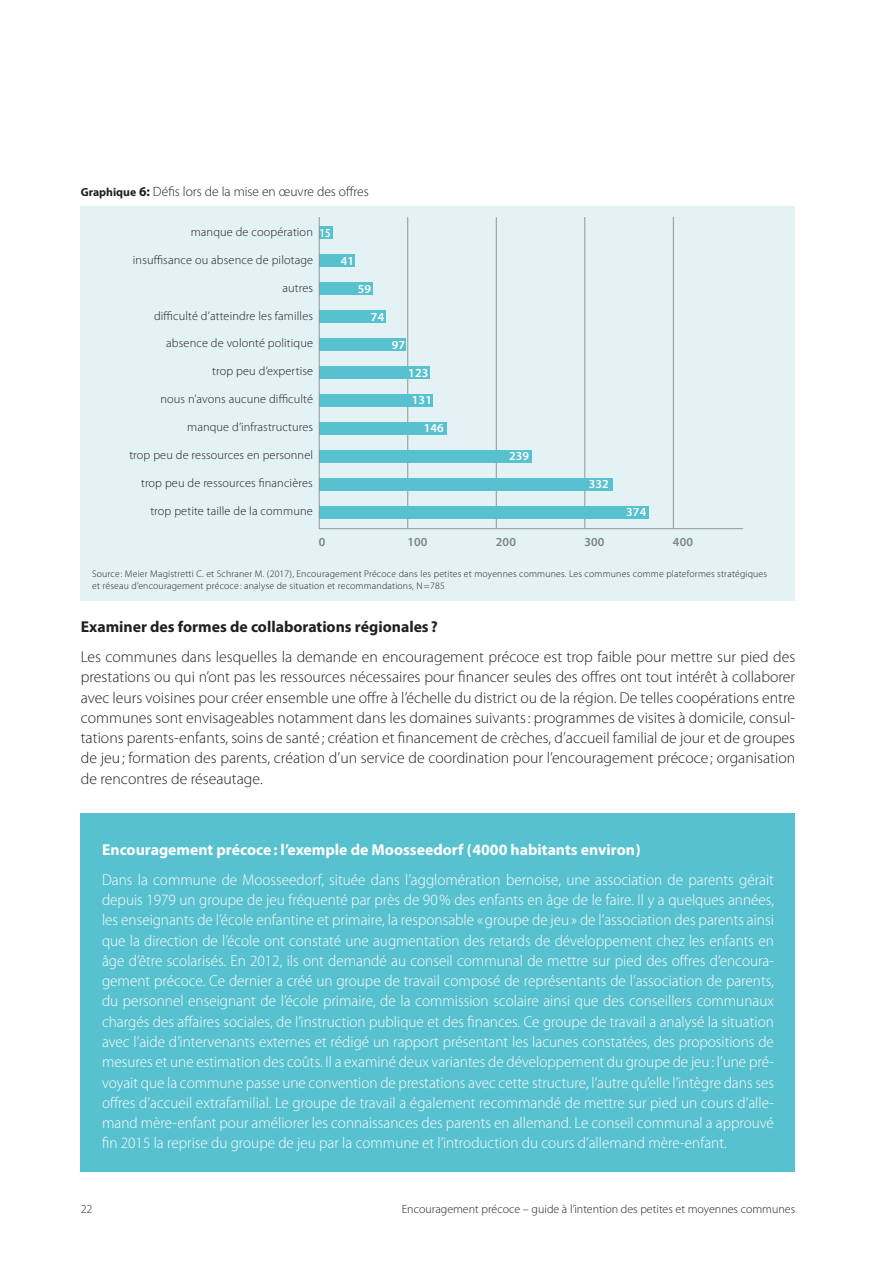
<style>
.page{position:relative;width:893px;height:1263px;background:#fff}
.page>*{position:absolute;margin:0;border:0;box-sizing:border-box;transform-origin:0 0}
.t1{font:300 15.75px/20.2px "Myriad Pro";color:#fff;text-align:justify;scale:.96 1}
.t2{font:300 15.75px/20.2px "Myriad Pro";color:#231f20;text-align:justify}
.t3{font:700 15.75px "Myriad Pro";color:#fff}
.t4{font:700 15.75px "Myriad Pro";color:#231f20}
.t5{font:300 13.5px "Myriad Pro";color:#231f20}
.t6{font:300 12.3px "Myriad Pro";letter-spacing:.01em;color:#231f20}
.t7{font:600 12.3px "Myriad Pro";letter-spacing:.01em;color:#fff}
.t8{font:600 12.3px "Myriad Pro";letter-spacing:.01em;color:#808285}
.t9{font:600 12.3px "Myriad Pro";letter-spacing:.01em;color:#fff;scale:.83 1}
.t10{font:300 12px "Myriad Pro";color:#231f20}
.t11{font:300 9.75px/11.7px "Myriad Pro";letter-spacing:.02em;color:#231f20}
.s1{font-weight:700;font-size:11.7px}
.s2{font-weight:700}
</style>
<div class="page">
<div style="left:81px;top:206px;width:714px;height:395px;background:#e2f2f5"></div>
<hr style="left:319px;top:528px;width:424px;height:1px;background:#939598">
<hr style="left:407px;top:217px;width:1px;height:312px;background:#939598">
<hr style="left:496px;top:217px;width:1px;height:312px;background:#939598">
<hr style="left:584px;top:217px;width:1px;height:312px;background:#939598">
<hr style="left:673px;top:217px;width:1px;height:312px;background:#939598">
<div style="left:319px;top:506px;width:330px;height:13px;background:#58c1cf"></div>
<div style="left:319px;top:478px;width:294px;height:13px;background:#58c1cf"></div>
<div style="left:319px;top:450px;width:213px;height:13px;background:#58c1cf"></div>
<div style="left:319px;top:422px;width:127px;height:13px;background:#58c1cf"></div>
<div style="left:319px;top:394px;width:114px;height:13px;background:#58c1cf"></div>
<div style="left:319px;top:366px;width:111px;height:13px;background:#58c1cf"></div>
<div style="left:319px;top:338px;width:87px;height:13px;background:#58c1cf"></div>
<div style="left:319px;top:310px;width:67px;height:13px;background:#58c1cf"></div>
<div style="left:319px;top:282px;width:53px;height:13px;background:#58c1cf"></div>
<div style="left:319px;top:254px;width:35px;height:13px;background:#58c1cf"></div>
<div style="left:319px;top:226px;width:13px;height:13px;background:#58c1cf"></div>
<hr style="left:319px;top:217px;width:1px;height:312px;background:#939598">
<div style="left:81px;top:813px;width:714px;height:358px;background:#58c1cf"></div>
<p class="t5" style="left:81px;top:184px;width:290px"><span class="s1">Graphique</span> <span class="s2">6:</span> Défis lors de la mise en œuvre des offres</p>
<p class="t6" style="left:191px;top:225px;width:124px">manque de coopération</p>
<p class="t9" style="left:320px;top:226px;width:15px">15</p>
<p class="t6" style="left:133px;top:253px;width:182px">insuffisance ou absence de pilotage</p>
<p class="t7" style="left:341px;top:254px;width:15px">41</p>
<p class="t6" style="left:282px;top:281px;width:32px">autres</p>
<p class="t7" style="left:358px;top:282px;width:15px">59</p>
<p class="t6" style="left:154px;top:309px;width:160px">difficulté d’atteindre les familles</p>
<p class="t7" style="left:371px;top:310px;width:15px">74</p>
<p class="t6" style="left:166px;top:337px;width:148px">absence de volonté politique</p>
<p class="t6" style="left:212px;top:365px;width:102px">trop peu d’expertise</p>
<p class="t6" style="left:161px;top:392px;width:154px">nous n’avons aucune difficulté</p>
<p class="t6" style="left:187px;top:420px;width:127px">manque d’infrastructures</p>
<p class="t6" style="left:129px;top:448px;width:185px">trop peu de ressources en personnel</p>
<p class="t7" style="left:392px;top:338px;width:15px">97</p>
<p class="t7" style="left:408px;top:366px;width:22px">123</p>
<p class="t7" style="left:412px;top:393px;width:22px">131</p>
<p class="t7" style="left:424px;top:421px;width:22px">146</p>
<p class="t7" style="left:509px;top:449px;width:22px">239</p>
<p class="t6" style="left:141px;top:476px;width:173px">trop peu de ressources financières</p>
<p class="t7" style="left:589px;top:477px;width:22px">332</p>
<p class="t6" style="left:150px;top:504px;width:164px">trop petite taille de la commune</p>
<p class="t7" style="left:626px;top:505px;width:22px">374</p>
<p class="t8" style="left:319px;top:535px;width:8px">0</p>
<p class="t8" style="left:407px;top:535px;width:22px">100</p>
<p class="t8" style="left:496px;top:535px;width:22px">200</p>
<p class="t8" style="left:584px;top:535px;width:22px">300</p>
<p class="t8" style="left:673px;top:535px;width:22px">400</p>
<p class="t11" style="left:92px;top:568px;width:676px;text-indent:29px">: Meier Magistretti C. et Schraner M. (2017), Encouragement Précoce dans les petites et moyennes communes. Les communes comme plateformes stratégiques et réseau d’encouragement précoce: analyse de situation et recommandations, N=785</p>
<p class="t11" style="left:92px;top:568px;width:24px">Sourc</p>
<p class="t4" style="left:81px;top:618px;width:358px">Examiner des formes de collaborations régionales ?</p>
<p class="t2" style="left:81px;top:647px;width:716px">Les communes dans lesquelles la demande en encouragement précoce est trop faible pour mettre sur pied des prestations ou qui n’ont pas les ressources nécessaires pour financer seules des offres ont tout intérêt à collaborer avec leurs voisines pour créer ensemble une offre à l’échelle du district ou de la région. De telles coopérations entre communes sont envisageables notamment dans les domaines suivants: programmes de visites à domicile, consul&shy;tations parents-enfants, soins de santé ; création et financement de crèches, d’accueil familial de jour et de groupes de jeu; formation des parents, création d’un service de coordination pour l’encouragement précoce ; organisation de rencontres de réseautage.</p>
<p class="t3" style="left:102px;top:840px;width:540px">Encouragement précoce: l’exemple de Moosseedorf (4000 habitants environ)</p>
<p class="t1" style="left:102px;top:870px;width:701px">Dans la commune de Moosseedorf, située dans l’agglomération bernoise, une association de parents gérait depuis 1979 un groupe de jeu fréquenté par près de 90% des enfants en âge de le faire. Il y a quelques années, les enseignants de l’école enfantine et primaire, la responsable «groupe de jeu» de l’association des parents ainsi que la direction de l’école ont constaté une augmentation des retards de développement chez les enfants en âge d’être scolarisés. En 2012, ils ont demandé au conseil communal de mettre sur pied des offres d’encoura&shy;gement précoce. Ce dernier a créé un groupe de travail composé de représentants de l’association de parents, du personnel enseignant de l’école primaire, de la commission scolaire ainsi que des conseillers communaux chargés des affaires sociales, de l’instruction publique et des finances. Ce groupe de travail a analysé la situation avec l’aide d’intervenants externes et rédigé un rapport présentant les lacunes constatées, des propositions de mesures et une estimation des coûts. Il a examiné deux variantes de développement du groupe de jeu: l’une pré&shy;voyait que la commune passe une convention de prestations avec cette structure, l’autre qu’elle l’intègre dans ses offres d’accueil extrafamilial. Le groupe de travail a également recommandé de mettre sur pied un cours d’alle&shy;mand mère-enfant pour améliorer les connaissances des parents en allemand. Le conseil communal a approuvé fin 2015 la reprise du groupe de jeu par la commune et l’introduction du cours d’allemand mère-enfant.</p>
<p class="t10" style="left:81px;top:1202px;width:13px">22</p>
<p class="t10" style="left:402px;top:1202px;width:395px">Encouragement précoce – guide à l’intention des petites et moyennes communes</p>
</div>
